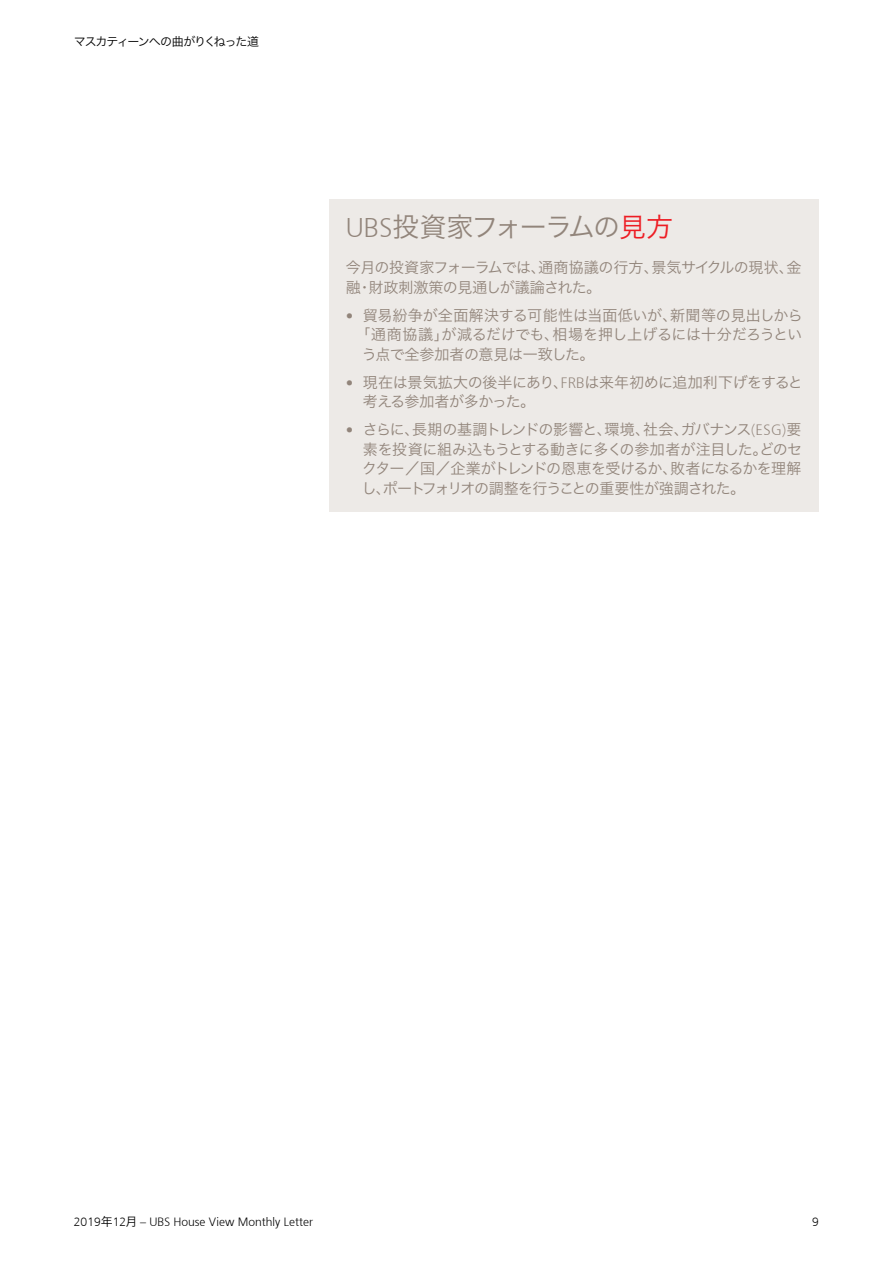
<style>
.page{position:relative;width:893px;height:1263px;background:#fff}
.page>*{position:absolute;margin:0;border:0;box-sizing:border-box;transform-origin:0 0}
.t1{font:27px "Hira Kaku Pro W3";letter-spacing:-.065em;color:#92857b}
.t2{font:15px/19.5px "Hira Kaku Pro W3";letter-spacing:-.025em;color:#92857b}
.t3{font:15px "Hira Kaku Pro W3";letter-spacing:-.005em;color:#92857b}
.t4{font:300 12px "Frutiger 45";color:#000}
.t5{font:12px "Hira Kaku Pro W3";letter-spacing:-.09em;color:#000}
.s1{font-family:"Frutiger 45";font-weight:300}
.s2{color:#ed1d24}
.s3{font-family:"Hira Kaku Pro W3";font-weight:400}
</style>
<div class="page">
<div style="left:329px;top:199px;width:490px;height:312px;background:#edeae7"></div>
<p class="t5" style="left:74px;top:31px;width:187px">マスカティーンへの曲がりくねった道</p>
<h1 class="t1" style="left:346px;top:202px;width:329px"><span class="s1">UBS</span>投資家フォーラムの<span class="s2">見方</span></h1>
<p class="t2" style="left:346px;top:257px;width:457px">今月の投資家フォーラムでは、通商協議の行方、景気サイクルの現状、金融・財政刺激策の見通しが議論された。</p>
<p class="t3" style="left:346px;top:301px;width:458px"><span class="s1">•</span> 貿易紛争が全面解決する可能性は当面低いが、新聞等の見出しから</p>
<p class="t2" style="left:355px;top:324px;width:448px">「通商協議」が減るだけでも、相場を押し上げるには十分だろうとい</p>
<p class="t2" style="left:362px;top:343px;width:234px">う点で全参加者の意見は一致した。</p>
<p class="t2" style="left:363px;top:371px;width:441px;text-indent:-17px"><span class="s1">•</span> 現在は景気拡大の後半にあり、<span class="s1">FRB</span>は来年初めに追加利下げをすると考える参加者が多かった。</p>
<p class="t2" style="left:362px;top:419px;width:442px;text-align:justify;text-indent:-16px"><span class="s1">•</span> さらに、長期の基調トレンドの影響と、環境、社会、ガバナンス<span class="s1">(ESG)</span>要素を投資に組み込もうとする動きに多くの参加者が注目した。どのセクター／国／企業がトレンドの恩恵を受けるか、敗者になるかを理解し、ポートフォリオの調整を行うことの重要性が強調された。</p>
<p class="t4" style="left:74px;top:1215px;width:241px">2019<span class="s3">年</span>12<span class="s3">月</span> – UBS House View Monthly Letter</p>
<p class="t4" style="left:812px;top:1215px;width:8px">9</p>
</div>
